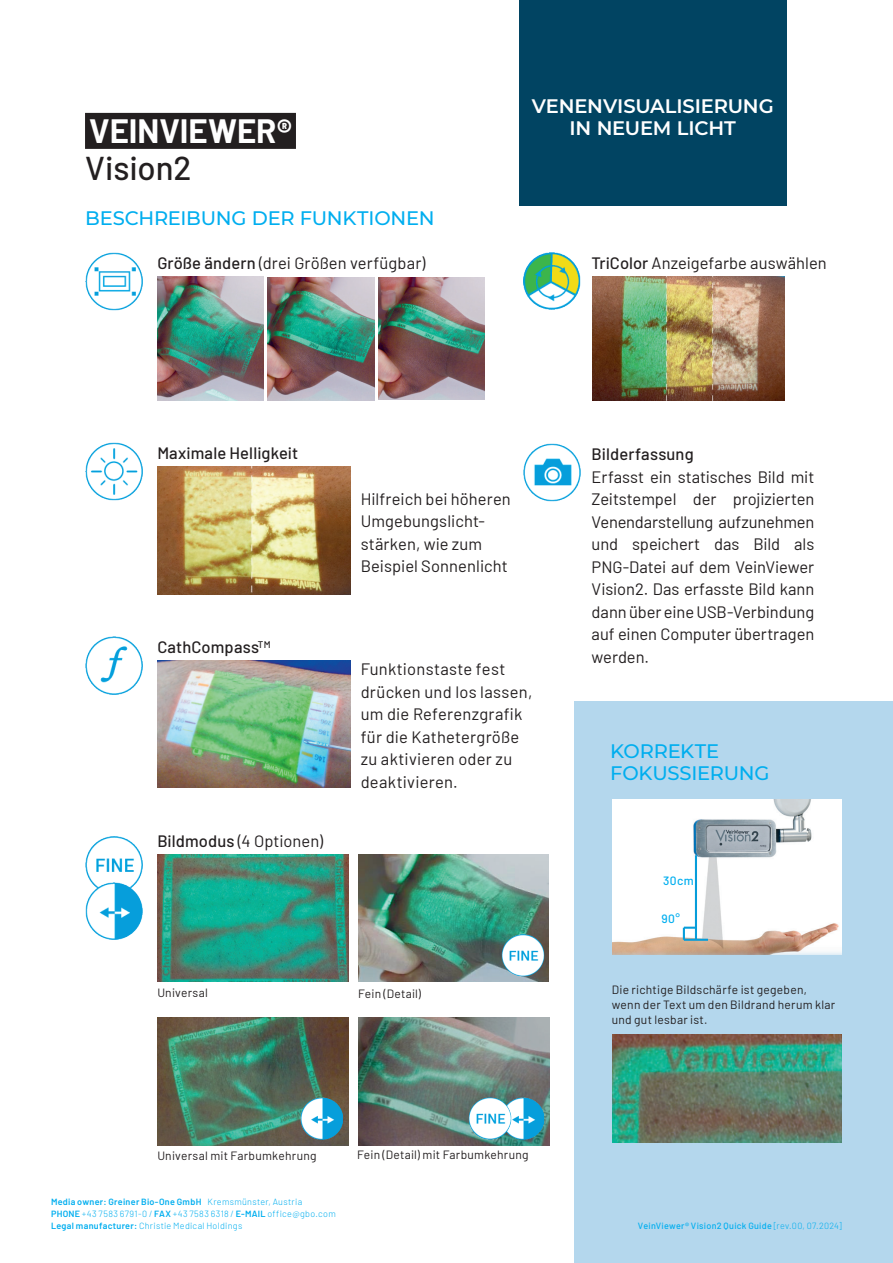
<style>
.page{position:relative;width:893px;height:1263px;background:#fff}
.page>*{position:absolute;margin:0;border:0;box-sizing:border-box;transform-origin:0 0}
.t1{font:700 33px "Barlow";color:#fff}
.t2{font:500 33px "Barlow";letter-spacing:-.005em;color:#231f20}
.t3{font:500 19.5px/22.5px "Montserrat";letter-spacing:-.01em;color:#00aeef}
.t4{font:600 19.5px/22.5px "Montserrat";letter-spacing:-.01em;color:#fff;text-align:center}
.t5{font:16.5px/22.5px "Barlow";letter-spacing:.005em;color:#231f20}
.t6{font:500 16.5px "Barlow";letter-spacing:.01em;color:#231f20}
.t7{font:12px/15px "Barlow";letter-spacing:.02em;color:#231f20}
.t8{font:500 12px "Barlow";letter-spacing:.035em;color:#00aeef}
.t9{font:300 9px/12px "Barlow";letter-spacing:.04em;color:#00aeef}
.t10{font:500 9px "Barlow";letter-spacing:.03em;color:#00aeef}
.s1{font-weight:500}
.s2{font-weight:600}
.s3{font-weight:300}
</style>
<div class="page">
<div style="left:574px;top:702px;width:319px;height:561px;background:#b4d7ed"></div>
<div style="left:519px;top:0;width:268px;height:205px;background:#014462"></div>
<img style="left:612px;top:1034px;width:230px;height:108px">
<div style="left:85px;top:113px;width:211px;height:36px;background:#231f20"></div>
<img style="left:612px;top:799px;width:229px;height:155px">
<hr style="left:695px;top:855px;width:2px;height:85px;background:#069dda">
<hr style="left:684px;top:939px;width:24px;height:2px;background:#069dda">
<svg style="left:683px;top:927px;width:12px;height:13px"></svg>
<img style="left:157px;top:661px;width:193px;height:127px">
<img style="left:85px;top:637px;width:57px;height:57px">
<img style="left:157px;top:466px;width:193px;height:128px">
<img style="left:85px;top:443px;width:57px;height:58px">
<img style="left:157px;top:277px;width:107px;height:123px">
<img style="left:268px;top:277px;width:106px;height:123px">
<img style="left:378px;top:277px;width:107px;height:123px">
<img style="left:85px;top:253px;width:57px;height:58px">
<img style="left:592px;top:277px;width:193px;height:123px">
<img style="left:523px;top:252px;width:58px;height:58px">
<img style="left:157px;top:854px;width:191px;height:128px">
<img style="left:358px;top:854px;width:191px;height:128px">
<img style="left:502px;top:934px;width:42px;height:42px">
<img style="left:157px;top:1017px;width:191px;height:128px">
<img style="left:300px;top:1097px;width:43px;height:43px">
<img style="left:358px;top:1017px;width:192px;height:128px">
<img style="left:511px;top:1097px;width:33px;height:43px">
<img style="left:469px;top:1097px;width:42px;height:43px">
<img style="left:85px;top:836px;width:57px;height:46px">
<img style="left:85px;top:882px;width:57px;height:57px">
<img style="left:524px;top:444px;width:57px;height:58px">
<h1 class="t1" style="left:89px;top:106px;width:204px">VEINVIEWER®</h1>
<h1 class="t2" style="left:85px;top:144px;width:108px">Vision2</h1>
<p class="t3" style="left:85px;top:206px;width:351px">BESCHREIBUNG DER FUNKTIONEN</p>
<p class="t4" style="left:532px;top:93px;width:243px">VENENVISUALISIERUNG<br>IN NEUEM LICHT</p>
<p class="t5" style="left:157px;top:251px;width:269px"><span class="s1">Größe ändern</span> (drei Größen verfügbar)</p>
<p class="t5" style="left:591px;top:251px;width:237px"><span class="s1">TriColor</span> Anzeigefarbe auswählen</p>
<p class="t6" style="left:157px;top:441px;width:142px">Maximale Helligkeit</p>
<p class="t6" style="left:157px;top:635px;width:115px">CathCompass<sup>TM</sup></p>
<p class="t5" style="left:157px;top:828px;width:167px"><span class="s1">Bildmodus</span> (4 Optionen)</p>
<p class="t5" style="left:361px;top:486px;width:152px">Hilfreich bei höheren<br>Umgebungslicht&shy;stärken, wie zum<br>Beispiel Sonnenlicht</p>
<p class="t5" style="left:361px;top:657px;width:173px">Funktionstaste fest drücken und los lassen, um die Referenzgrafik für die Kathetergröße zu aktivieren oder zu deaktivieren.</p>
<p class="t7" style="left:157px;top:984px;width:52px">Universal</p>
<p class="t7" style="left:358px;top:985px;width:64px">Fein (Detail)</p>
<p class="t7" style="left:157px;top:1147px;width:161px">Universal mit Farbumkehrung</p>
<p class="t7" style="left:357px;top:1147px;width:173px">Fein (Detail) mit Farbumkehrung</p>
<p class="t9" style="left:51px;top:1195px;width:286px"><span class="s2">Media owner: Greiner Bio-One GmbH</span> Kremsmünster, Austria<br><span class="s2">PHONE</span> +43 7583 6791-0 / <span class="s2">FAX</span> +43 7583 6318 / <span class="s2">E-MAIL</span> office@gbo.com<br><span class="s2">Legal manufacturer:</span> Christie Medical Holdings</p>
<p class="t6" style="left:592px;top:442px;width:104px">Bilderfassung</p>
<p class="t5" style="left:592px;top:464px;width:224px;text-align:justify">Erfasst ein statisches Bild mit Zeitstempel der projizierten Venendarstellung aufzunehmen und speichert das Bild als PNG-Datei auf dem VeinViewer Vision2. Das erfasste Bild kann dann über eine USB-Verbindung auf einen Computer übertragen werden.</p>
<p class="t3" style="left:610px;top:739px;width:161px">KORREKTE<br>FOKUSSIERUNG</p>
<p class="t8" style="left:663px;top:872px;width:32px">30cm</p>
<p class="t8" style="left:661px;top:909px;width:20px">90°</p>
<p class="t7" style="left:612px;top:981px;width:225px">Die richtige Bildschärfe ist gegeben, wenn der Text um den Bildrand herum klar und gut lesbar ist.</p>
<p class="t10" style="left:638px;top:1219px;width:205px">VeinViewer® Vision2 Quick Guide <span class="s3">[rev.00, 07.2024]</span></p>
</div>
